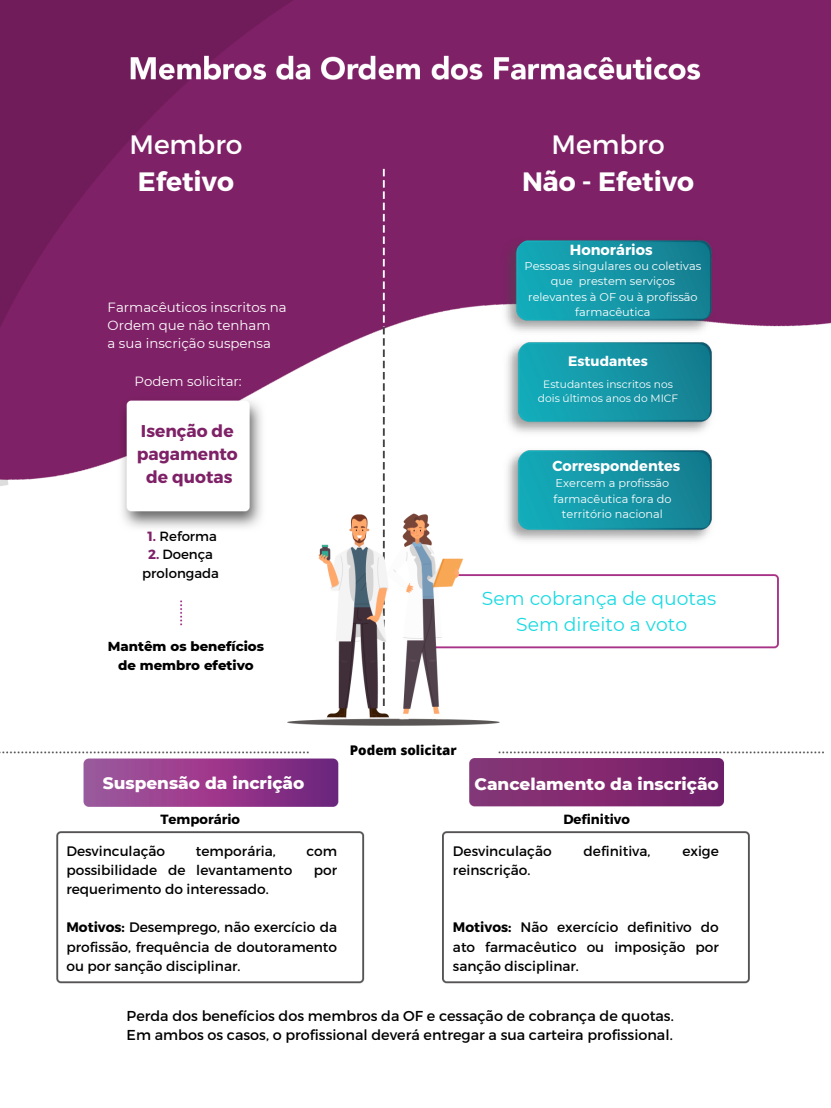
<style>
.page{position:relative;width:831px;height:1108px;background:#fff}
.page>*{position:absolute;margin:0;border:0;box-sizing:border-box;transform-origin:0 0}
.t1{font:700 26.56px "Montserrat";color:#fff}
.t2{font:26.56px "Montserrat";color:#fff}
.t3{font:18.75px/25.8px "Montserrat";color:#19dae1;text-align:center}
.t4{font:700 17.06px/23.4px "Montserrat";color:#7e2166;text-align:center}
.t5{font:800 16.88px "Montserrat";color:#fff}
.t6{font:700 14.69px "Montserrat";color:#fff}
.t7{font:700 14.5px "Montserrat";color:#fff}
.t8{font:14.38px/19.7px "Montserrat";color:#000}
.t9{font:13.75px/19.2px "Montserrat";color:#000;text-align:justify}
.t10{font:700 13.75px "Montserrat";color:#fff}
.t11{font:13.31px/18.2px "Montserrat";color:#fff}
.t12{font:800 13.31px/18.2px "Montserrat";color:#000;text-align:center}
.t13{font:13.31px/18.2px "Montserrat";color:#000;text-align:center}
.t14{font:700 13.31px "Montserrat";color:#000}
.t15{font:800 13.31px "Open Sans";color:#000}
.t16{font:11.31px/15.5px "Montserrat";color:#fff;text-align:center}
.t17{font:10.62px/14.5px "Montserrat";color:#fff;text-align:center}
.s1{font-weight:700;color:#7e2166}
.s2{font-weight:700}
</style>
<div class="page">
<img style="left:0;top:0;width:830px;height:984px">
<img style="left:497px;top:234px;width:221px;height:106px">
<img style="left:499px;top:336px;width:219px;height:104px">
<img style="left:499px;top:443px;width:219px;height:105px">
<h1 class="t2" style="left:129px;top:127px;width:114px">Membro</h1>
<h1 class="t1" style="left:138px;top:164px;width:97px">Efetivo</h1>
<p class="t11" style="left:108px;top:298px;width:180px">Farmacêuticos inscritos na<br>Ordem que não tenham<br>a sua inscrição suspensa</p>
<p class="t11" style="left:134px;top:371px;width:109px">Podem solicitar:</p>
<p class="t4" style="left:137px;top:418px;width:102px">Isenção de pagamento de quotas</p>
<p class="t13" style="left:147px;top:526px;width:71px"><span class="s1">1.</span> Reforma</p>
<p class="t13" style="left:142px;top:544px;width:78px"><span class="s1">2.</span> Doença prolongada</p>
<p class="t12" style="left:108px;top:637px;width:158px">Mantêm os benefícios de membro efetivo</p>
<h1 class="t2" style="left:551px;top:127px;width:114px">Membro</h1>
<h1 class="t1" style="left:522px;top:164px;width:173px">Não - Efetivo</h1>
<p class="t6" style="left:569px;top:240px;width:84px">Honorários</p>
<p class="t16" style="left:524px;top:258px;width:178px">Pessoas singulares ou coletivas que prestem serviços relevantes à OF ou à profissão farmacêutica</p>
<p class="t10" style="left:568px;top:352px;width:81px">Estudantes</p>
<p class="t17" style="left:537px;top:376px;width:142px">Estudantes inscritos nos dois últimos anos do MICF</p>
<p class="t7" style="left:552px;top:456px;width:129px">Correspondentes</p>
<p class="t16" style="left:553px;top:475px;width:119px">Exercem a profissão farmacêutica fora do território nacional</p>
<h2 class="t3" style="left:481px;top:585px;width:236px">Sem cobrança de quotas<br>Sem direito a voto</h2>
<p class="t15" style="left:350px;top:740px;width:108px">Podem solicitar</p>
<p class="t5" style="left:103px;top:772px;width:203px">Suspensão da incrição</p>
<p class="t5" style="left:474px;top:773px;width:246px">Cancelamento da inscrição</p>
<p class="t14" style="left:160px;top:810px;width:81px">Temporário</p>
<p class="t14" style="left:563px;top:810px;width:68px">Definitivo</p>
<p class="t9" style="left:66px;top:840px;width:100px">Desvinculação</p>
<p class="t9" style="left:196px;top:840px;width:81px">temporária,</p>
<p class="t9" style="left:306px;top:840px;width:32px">com</p>
<p class="t9" style="left:66px;top:859px;width:227px">possibilidade de levantamento</p>
<p class="t9" style="left:313px;top:859px;width:25px">por</p>
<p class="t9" style="left:66px;top:878px;width:204px">requerimento do interessado.</p>
<p class="t9" style="left:66px;top:917px;width:272px"><span class="s2">Motivos:</span> Desemprego, não exercício da profissão, frequência de doutoramento ou por sanção disciplinar.</p>
<p class="t9" style="left:452px;top:840px;width:100px">Desvinculação</p>
<p class="t9" style="left:583px;top:840px;width:68px">definitiva,</p>
<p class="t9" style="left:682px;top:840px;width:38px">exige</p>
<p class="t9" style="left:452px;top:859px;width:79px">reinscrição.</p>
<p class="t9" style="left:452px;top:917px;width:267px"><span class="s2">Motivos:</span> Não exercício definitivo do ato farmacêutico ou imposição por sanção disciplinar.</p>
<p class="t8" style="left:127px;top:1004px;width:548px">Perda dos benefícios dos membros da OF e cessação de cobrança de quotas.<br>Em ambos os casos, o profissional deverá entregar a sua carteira profissional.</p>
</div>
